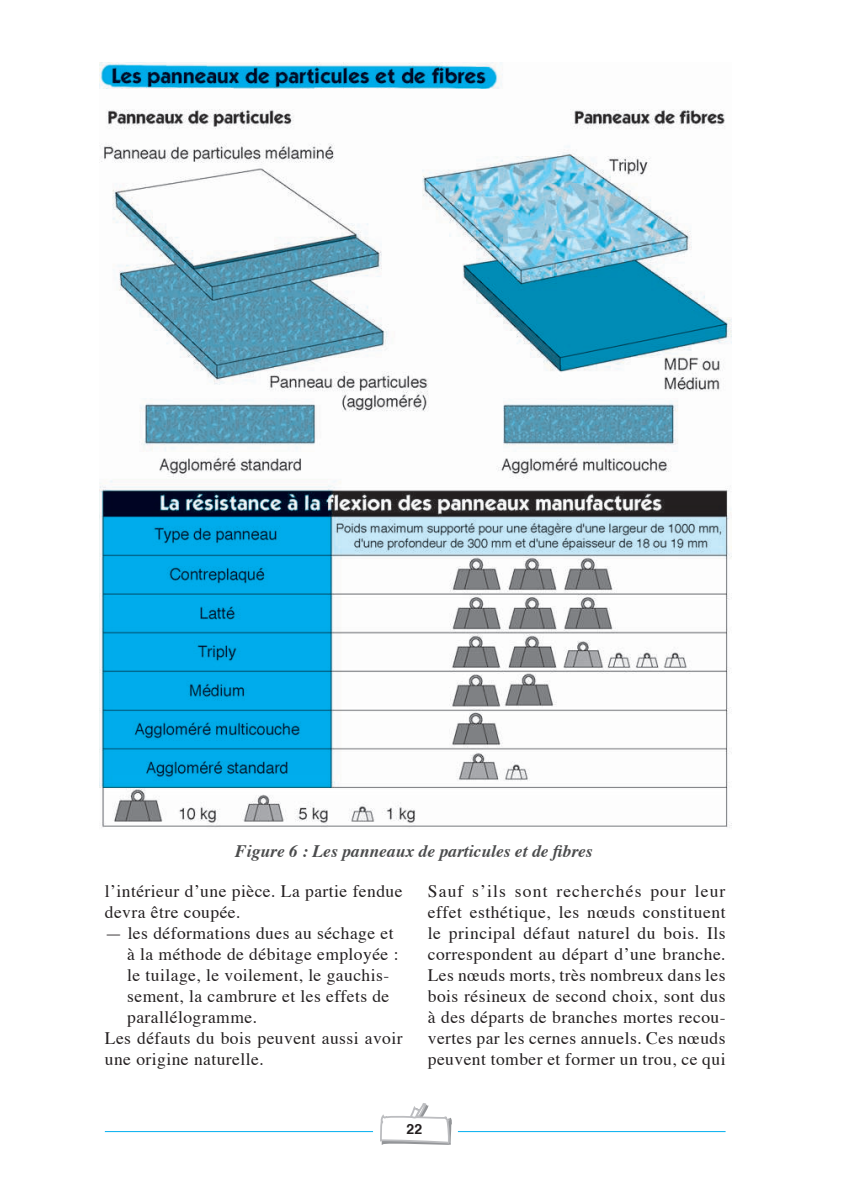
<style>
.page{position:relative;width:853px;height:1192px;background:#fff}
.page>*{position:absolute;margin:0;border:0;box-sizing:border-box;transform-origin:0 0}
.t1{font:17.5px/21px "Times";letter-spacing:.025em;color:#231f20}
.t2{font:italic 700 17.5px "Times";color:#4b4c4d}
.t3{font:700 14px "Helvetica";color:#231f20}
</style>
<div class="page">
<svg style="left:380px;top:1103px;width:82px;height:42px"></svg>
<hr style="left:105px;top:1131px;width:268px;height:1px;background:#00aeef">
<hr style="left:457px;top:1131px;width:268px;height:1px;background:#00aeef">
<img style="left:100px;top:63px;width:630px;height:765px">
<p class="t2" style="left:235px;top:840px;width:359px">Figure 6 : Les panneaux de particules et de fibres</p>
<p class="t1" style="left:105px;top:882px;width:299px">lʼintérieur dʼune pièce. La partie fendue devra être coupée.</p>
<p class="t1" style="left:105px;top:924px;width:290px">— les déformations dues au séchage et</p>
<p class="t1" style="left:127px;top:945px;width:273px">à la méthode de débitage employée :</p>
<p class="t1" style="left:127px;top:966px;width:263px">le tuilage, le voilement, le gauchis-</p>
<p class="t1" style="left:127px;top:987px;width:263px">sement, la cambrure et les effets de</p>
<p class="t1" style="left:127px;top:1008px;width:131px">parallélogramme.</p>
<p class="t1" style="left:105px;top:1029px;width:299px">Les défauts du bois peuvent aussi avoir</p>
<p class="t1" style="left:105px;top:1050px;width:160px">une origine naturelle.</p>
<p class="t1" style="left:427px;top:882px;width:299px;text-align:justify">Sauf sʼils sont recherchés pour leur effet esthétique, les nœuds constituent le principal défaut naturel du bois. Ils correspondent au départ dʼune branche.<br>Les nœuds morts, très nombreux dans les bois résineux de second choix, sont dus à des départs de branches mortes recou&shy;vertes par les cernes annuels. Ces nœuds peuvent tomber et former un trou, ce qui</p>
<p class="t3" style="left:406px;top:1120px;width:17px">22</p>
</div>
